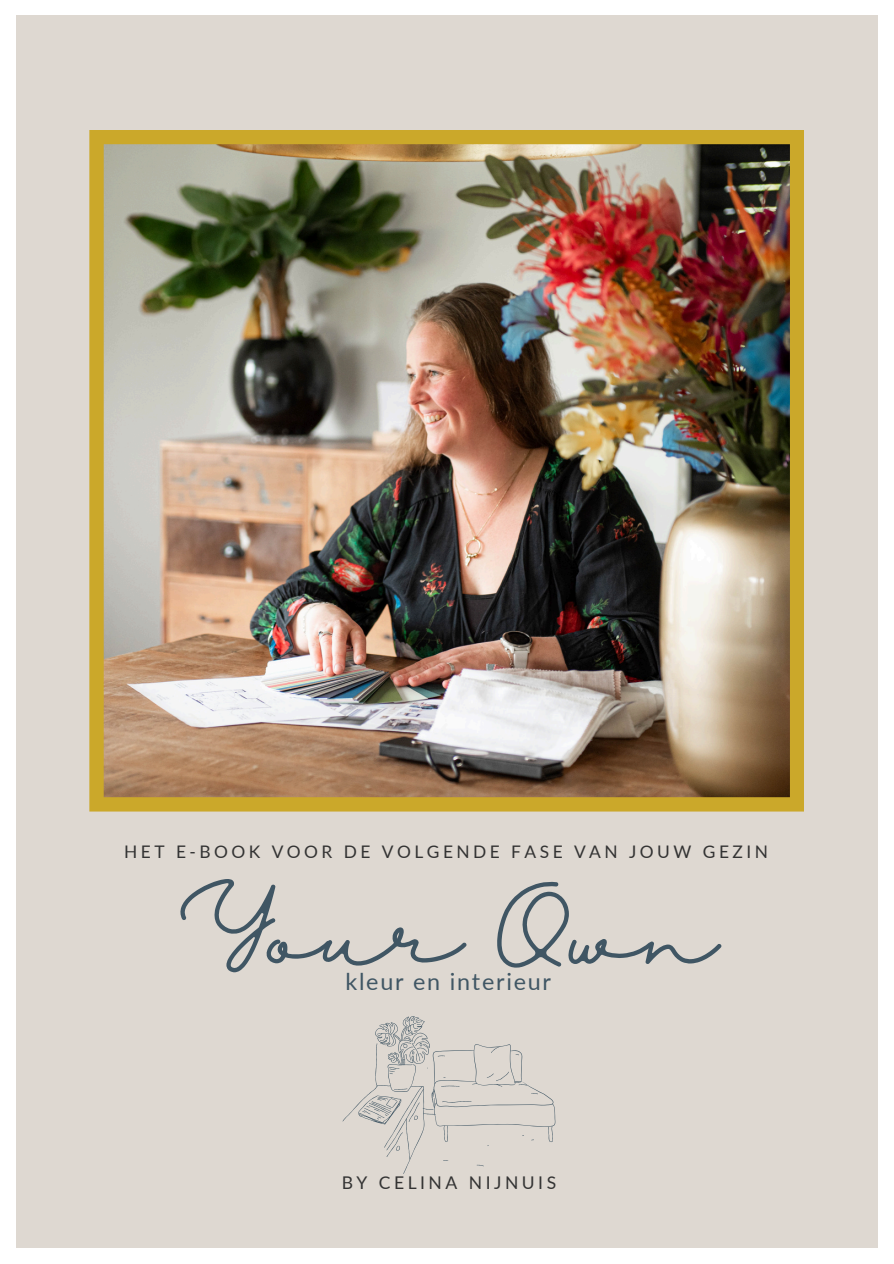
<style>
.page{position:relative;width:894px;height:1264px;background:#fff}
.page>*{position:absolute;margin:0;border:0;box-sizing:border-box;transform-origin:0 0}
.t1{font:82.5px "Halimun";color:#405664}
.t2{font:23.4px "Lato";letter-spacing:.075em;color:#405664}
.t3{font:17.55px "Lato";letter-spacing:.2em;color:#333}
.t4{font:17.4px "Lato";letter-spacing:.2em;color:#333}
</style>
<div class="page">
<div style="left:16px;top:15px;width:861px;height:1232px;background:#dbd4cc"></div>
<img style="left:89px;top:130px;width:715px;height:681px">
<svg style="left:342px;top:1016px;width:213px;height:157px"></svg>
<p class="t4" style="left:124px;top:840px;width:645px">HET E-BOOK VOOR DE VOLGENDE FASE VAN JOUW GEZIN</p>
<p class="t1" style="left:176px;top:888px;width:542px">Your Own</p>
<h1 class="t2" style="left:345px;top:967px;width:207px">kleur en interieur</h1>
<h2 class="t3" style="left:341px;top:1171px;width:216px">BY CELINA NIJNUIS</h2>
</div>
